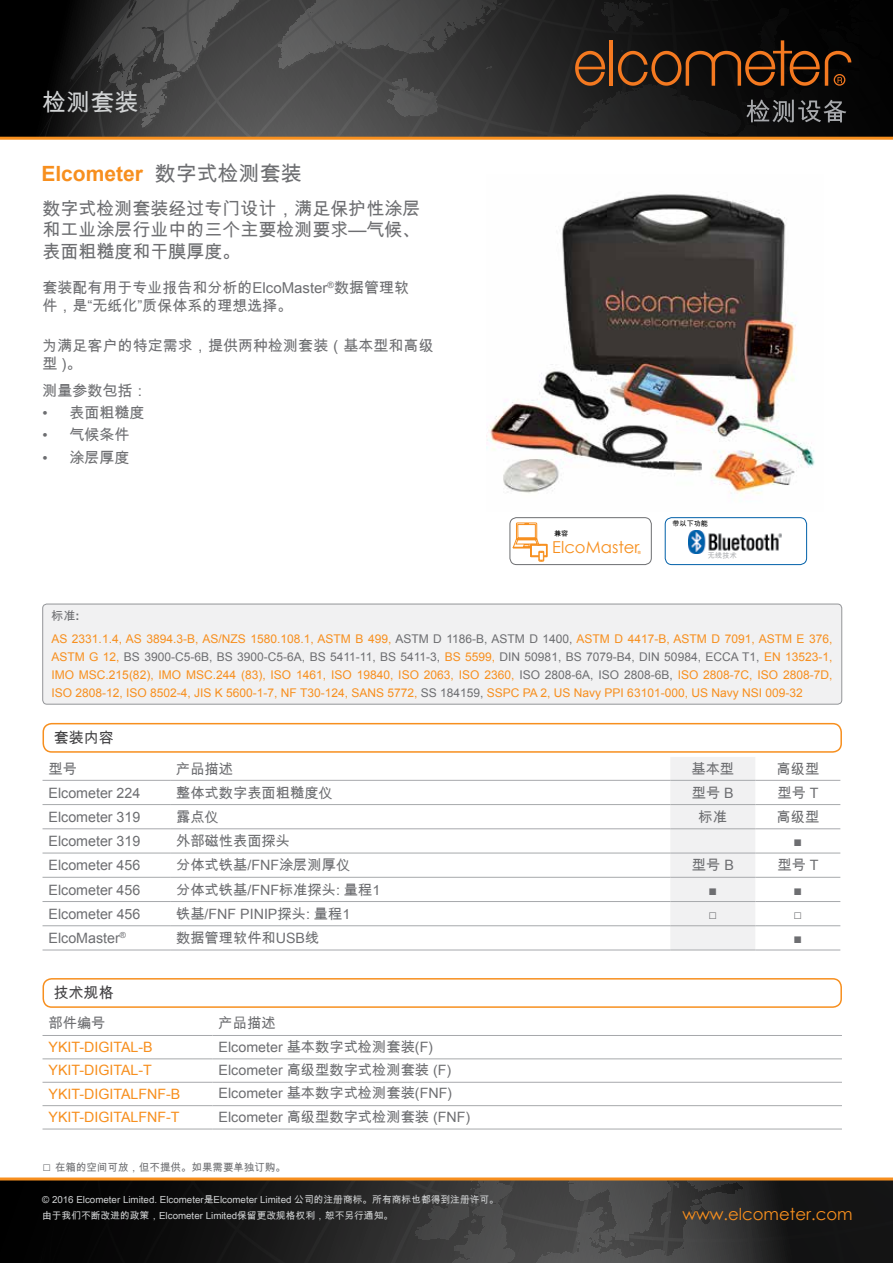
<style>
.page{position:relative;width:893px;height:1263px;background:#fff}
.page>*{position:absolute;margin:0;border:0;box-sizing:border-box;transform-origin:0 0}
.t1{font:24px "Arial Unicode MS";color:#d1d3d4}
.t2{font:700 21px "Arial";color:#f78f1e}
.t3{font:18px/21.6px "Arial Unicode MS";color:#6d6e71;text-align:justify}
.t4{font:16.5px "Century Gothic";color:#f78f1e}
.t5{font:16.35px "Century Gothic";color:#f78f1e}
.t6{font:15px/18px "Arial Unicode MS";color:#6d6e71}
.t7{font:15px "Arial Unicode MS";color:#414042}
.t8{font:14.25px "Arial Unicode MS";color:#6d6e71}
.t9{font:14.25px "Arial";color:#6d6e71}
.t10{font:14.25px "Arial";color:#f78f1e}
.t11{font:700 14.25px "Arial";color:#6d6e71}
.t12{font:12px/18px "Arial";color:#f78f1e;text-align:justify}
.t13{font:12px "Arial Unicode MS";color:#6d6e71}
.t14{font:10.5px "Arial Unicode MS";color:#6d6e71}
.t15{font:9.75px/15.9px "Arial Unicode MS";color:#d1d3d4}
.t16{font:7.2px "Arial Unicode MS";color:#000}
.t17{font:7.2px "Arial Unicode MS";color:#a7a9ac}
.t18{font:700 4.2px "Arial";color:#f78f1e}
.s1{font-family:"Arial Unicode MS";font-weight:400;color:#6d6e71}
.s2{font-family:"Arial";font-weight:700}
.s3{color:#6d6e71}
.s4{font-family:"Arial"}
.s5{font-family:"Arial";font-weight:700;font-size:14.25px}
</style>
<div class="page">
<div style="left:0;top:0;width:893px;height:138px;background:#000"></div>
<svg style="left:34px;top:0;width:859px;height:137px;background:#363636"></svg>
<hr style="left:609px;top:40px;width:4px;height:46px;background:#f47920">
<svg style="left:575px;top:51px;width:30px;height:35px"></svg>
<svg style="left:618px;top:0;width:275px;height:86px"></svg>
<svg style="left:746px;top:100px;width:100px;height:22px"></svg>
<hr style="left:0;top:137px;width:893px;height:3px;background:#f78f1e">
<svg style="left:0;top:1180px;width:893px;height:83px;background:#272626"></svg>
<hr style="left:0;top:1177px;width:893px;height:3px;background:#f78f1e">
<div style="left:43px;top:604px;width:799px;height:100px;background:#f1f1f2;border-radius:4px"></div>
<div style="left:43px;top:604px;width:799px;height:100px;border:1px solid #939598;border-radius:4px"></div>
<img style="left:688px;top:530px;width:94px;height:23px">
<div style="left:665px;top:517px;width:142px;height:48px;border:1px solid #0060a9;border-radius:7px"></div>
<div style="left:43px;top:723px;width:799px;height:30px;border:2px solid #f78f1e;border-radius:9px"></div>
<div style="left:670px;top:757px;width:85px;height:193px;background:#f1f1f2"></div>
<hr style="left:43px;top:780px;width:127px;height:1px;background:#a7a9ac">
<hr style="left:170px;top:780px;width:500px;height:1px;background:#a7a9ac">
<hr style="left:670px;top:780px;width:85px;height:1px;background:#a7a9ac">
<hr style="left:755px;top:780px;width:85px;height:1px;background:#a7a9ac">
<hr style="left:43px;top:804px;width:127px;height:1px;background:#a7a9ac">
<hr style="left:170px;top:804px;width:500px;height:1px;background:#a7a9ac">
<hr style="left:670px;top:804px;width:85px;height:1px;background:#a7a9ac">
<hr style="left:755px;top:804px;width:85px;height:1px;background:#a7a9ac">
<hr style="left:43px;top:828px;width:127px;height:1px;background:#a7a9ac">
<hr style="left:170px;top:828px;width:500px;height:1px;background:#a7a9ac">
<hr style="left:670px;top:828px;width:85px;height:1px;background:#a7a9ac">
<hr style="left:755px;top:828px;width:85px;height:1px;background:#a7a9ac">
<hr style="left:43px;top:853px;width:127px;height:1px;background:#a7a9ac">
<hr style="left:170px;top:853px;width:500px;height:1px;background:#a7a9ac">
<hr style="left:670px;top:853px;width:85px;height:1px;background:#a7a9ac">
<hr style="left:755px;top:853px;width:85px;height:1px;background:#a7a9ac">
<hr style="left:43px;top:877px;width:127px;height:1px;background:#a7a9ac">
<hr style="left:170px;top:877px;width:500px;height:1px;background:#a7a9ac">
<hr style="left:670px;top:877px;width:85px;height:1px;background:#a7a9ac">
<hr style="left:755px;top:877px;width:85px;height:1px;background:#a7a9ac">
<hr style="left:43px;top:901px;width:127px;height:1px;background:#a7a9ac">
<hr style="left:170px;top:901px;width:500px;height:1px;background:#a7a9ac">
<hr style="left:670px;top:901px;width:85px;height:1px;background:#a7a9ac">
<hr style="left:755px;top:901px;width:85px;height:1px;background:#a7a9ac">
<hr style="left:43px;top:925px;width:127px;height:1px;background:#a7a9ac">
<hr style="left:170px;top:925px;width:500px;height:1px;background:#a7a9ac">
<hr style="left:670px;top:925px;width:85px;height:1px;background:#a7a9ac">
<hr style="left:755px;top:925px;width:85px;height:1px;background:#a7a9ac">
<hr style="left:43px;top:950px;width:127px;height:1px;background:#a7a9ac">
<hr style="left:170px;top:950px;width:500px;height:1px;background:#a7a9ac">
<hr style="left:670px;top:950px;width:85px;height:1px;background:#a7a9ac">
<hr style="left:755px;top:950px;width:85px;height:1px;background:#a7a9ac">
<div style="left:43px;top:978px;width:799px;height:30px;border:2px solid #f78f1e;border-radius:9px"></div>
<hr style="left:43px;top:1058px;width:170px;height:1px;background:#a7a9ac">
<hr style="left:213px;top:1058px;width:629px;height:1px;background:#a7a9ac">
<hr style="left:43px;top:1082px;width:170px;height:1px;background:#a7a9ac">
<hr style="left:213px;top:1082px;width:629px;height:1px;background:#a7a9ac">
<hr style="left:43px;top:1105px;width:170px;height:1px;background:#a7a9ac">
<hr style="left:213px;top:1105px;width:629px;height:1px;background:#a7a9ac">
<hr style="left:43px;top:1129px;width:170px;height:1px;background:#a7a9ac">
<hr style="left:213px;top:1129px;width:629px;height:1px;background:#a7a9ac">
<hr style="left:43px;top:1035px;width:170px;height:1px;background:#a7a9ac">
<hr style="left:213px;top:1035px;width:629px;height:1px;background:#a7a9ac">
<img style="left:486px;top:194px;width:329px;height:300px">
<div style="left:510px;top:517px;width:141px;height:48px;border:1px solid #6d6e71;border-radius:7px"></div>
<svg style="left:513px;top:522px;width:35px;height:40px"></svg>
<h1 class="t1" style="left:43px;top:85px;width:97px">检测套装</h1>
<h2 class="t2" style="left:41px;top:159px;width:262px">Elcometer <span class="s1">数字式检测套装</span></h2>
<h3 class="t3" style="left:43px;top:197px;width:379px">数字式检测套装经过专门设计，满足保护性涂层和工业涂层行业中的三个主要检测要求—气候、表面粗糙度和干膜厚度。</h3>
<p class="t6" style="left:43px;top:278px;width:368px">套装配有用于专业报告和分析的ElcoMaster<sup>®</sup>数据管理软件，是“无纸化”质保体系的理想选择。</p>
<p class="t6" style="left:43px;top:337px;width:393px">为满足客户的特定需求，提供两种检测套装（基本型和高级型 )。</p>
<p class="t6" style="left:43px;top:381px;width:107px">测量参数包括：</p>
<p class="t6" style="left:43px;top:403px;width:103px">• 表面粗糙度</p>
<p class="t6" style="left:43px;top:426px;width:88px">• 气候条件</p>
<p class="t6" style="left:43px;top:448px;width:88px">• 涂层厚度</p>
<p class="t16" style="left:554px;top:528px;width:16px">兼容</p>
<h3 class="t5" style="left:552px;top:536px;width:89px">ElcoMaster</h3>
<p class="t18" style="left:638px;top:549px;width:5px">®</p>
<p class="t16" style="left:672px;top:518px;width:37px">带以下功能</p>
<p class="t17" style="left:708px;top:550px;width:30px">无线技术</p>
<p class="t13" style="left:51px;top:607px;width:29px">标准<span class="s2">:</span></p>
<p class="t12" style="left:51px;top:629px;width:783px">AS 2331.1.4, AS 3894.3-B, AS/NZS 1580.108.1, ASTM B 499, <span class="s3">ASTM D 1186-B, ASTM D 1400,</span> ASTM D 4417-B, ASTM D 7091, ASTM E 376, ASTM G 12, <span class="s3">BS 3900-C5-6B, BS 3900-C5-6A, BS 5411-11, BS 5411-3,</span> BS 5599, <span class="s3">DIN 50981, BS 7079-B4, DIN 50984, ECCA T1,</span> EN 13523-1, IMO MSC.215(82), IMO MSC.244 (83), ISO 1461, ISO 19840, ISO 2063, ISO 2360, <span class="s3">ISO 2808-6A, ISO 2808-6B,</span> ISO 2808-7C, ISO 2808-7D, ISO 2808-12, ISO 8502-4, JIS K 5600-1-7, NF T30-124, SANS 5772, <span class="s3">SS 184159,</span> SSPC PA 2, US Navy PPI 63101-000, US Navy NSI 009-32</p>
<p class="t7" style="left:54px;top:727px;width:61px">套装内容</p>
<p class="t8" style="left:49px;top:759px;width:30px">型号</p>
<p class="t8" style="left:176px;top:759px;width:58px">产品描述</p>
<p class="t8" style="left:691px;top:759px;width:44px">基本型</p>
<p class="t8" style="left:776px;top:759px;width:44px">高级型</p>
<p class="t9" style="left:49px;top:783px;width:93px">Elcometer 224</p>
<p class="t8" style="left:176px;top:782px;width:158px">整体式数字表面粗糙度仪</p>
<p class="t8" style="left:692px;top:782px;width:43px">型号 <span class="s4">B</span></p>
<p class="t8" style="left:777px;top:782px;width:42px">型号 <span class="s4">T</span></p>
<p class="t9" style="left:49px;top:807px;width:93px">Elcometer 319</p>
<p class="t8" style="left:176px;top:806px;width:44px">露点仪</p>
<p class="t8" style="left:699px;top:806px;width:30px">标准</p>
<p class="t8" style="left:776px;top:806px;width:44px">高级型</p>
<p class="t9" style="left:49px;top:832px;width:93px">Elcometer 319</p>
<p class="t8" style="left:176px;top:831px;width:115px">外部磁性表面探头</p>
<p class="t9" style="left:794px;top:832px;width:10px">■</p>
<p class="t9" style="left:49px;top:856px;width:93px">Elcometer 456</p>
<p class="t8" style="left:176px;top:855px;width:176px">分体式铁基/FNF涂层测厚仪</p>
<p class="t8" style="left:692px;top:855px;width:43px">型号 <span class="s4">B</span></p>
<p class="t8" style="left:778px;top:855px;width:42px">型号 <span class="s4">T</span></p>
<p class="t9" style="left:49px;top:880px;width:93px">Elcometer 456</p>
<p class="t8" style="left:176px;top:879px;width:206px">分体式铁基/FNF标准探头: 量程1</p>
<p class="t9" style="left:708px;top:880px;width:10px">■</p>
<p class="t9" style="left:794px;top:880px;width:10px">■</p>
<p class="t9" style="left:49px;top:904px;width:93px">Elcometer 456</p>
<p class="t8" style="left:176px;top:903px;width:176px">铁基/FNF PINIP探头: 量程1</p>
<p class="t11" style="left:709px;top:904px;width:10px">□</p>
<p class="t11" style="left:794px;top:904px;width:10px">□</p>
<p class="t9" style="left:49px;top:929px;width:79px">ElcoMaster<sup>®</sup></p>
<p class="t8" style="left:176px;top:928px;width:145px">数据管理软件和USB线</p>
<p class="t9" style="left:793px;top:929px;width:10px">■</p>
<p class="t7" style="left:54px;top:982px;width:61px">技术规格</p>
<p class="t8" style="left:49px;top:1013px;width:58px">部件编号</p>
<p class="t8" style="left:219px;top:1013px;width:58px">产品描述</p>
<p class="t10" style="left:49px;top:1037px;width:106px">YKIT-DIGITAL-B</p>
<p class="t8" style="left:219px;top:1036px;width:216px">Elcometer 基本数字式检测套装(F)</p>
<p class="t10" style="left:49px;top:1061px;width:105px">YKIT-DIGITAL-T</p>
<p class="t8" style="left:219px;top:1060px;width:234px">Elcometer 高级型数字式检测套装 <span class="s4">(F)</span></p>
<p class="t10" style="left:49px;top:1084px;width:133px">YKIT-DIGITALFNF-B</p>
<p class="t8" style="left:219px;top:1083px;width:235px">Elcometer 基本数字式检测套装(FNF)</p>
<p class="t10" style="left:49px;top:1108px;width:133px">YKIT-DIGITALFNF-T</p>
<p class="t8" style="left:219px;top:1107px;width:253px">Elcometer 高级型数字式检测套装 <span class="s4">(FNF)</span></p>
<p class="t14" style="left:43px;top:1160px;width:245px"><span class="s5">□</span> 在箱的空间可放，但不提供。如果需要单独订购。</p>
<p class="t15" style="left:42px;top:1192px;width:458px">© 2016 Elcometer Limited. Elcometer是Elcometer Limited 公司的注册商标。所有商标也都得到注册许可。由于我们不断改进的政策，Elcometer Limited保留更改规格权利，恕不另行通知。</p>
<h3 class="t4" style="left:682px;top:1202px;width:172px">www.elcometer.com</h3>
</div>
